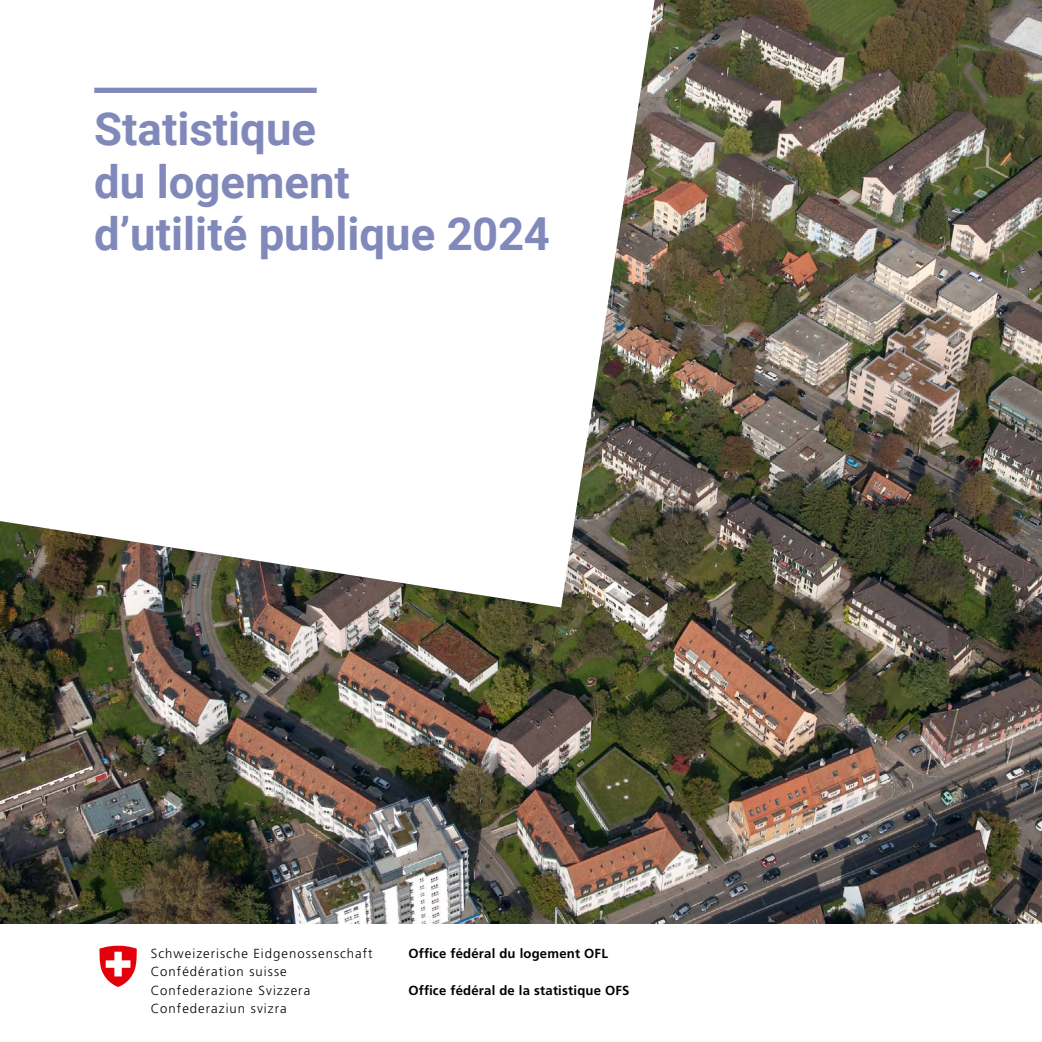
<style>
.page{position:relative;width:1042px;height:1042px;background:#fff}
.page>*{position:absolute;margin:0;border:0;box-sizing:border-box;transform-origin:0 0}
.Titel_Cover{font:700 45.5px/52.5px "Roboto";color:#8189bb}
.t1{font:300 13.12px/18px "Frutiger LT Std";letter-spacing:.08em;color:#000}
.t2{font:700 13.12px "Frutiger LT Std";letter-spacing:.015em;color:#000}
</style>
<div class="page">
<svg style="left:99px;top:945px;width:38px;height:42px"></svg>
<img style="left:0;top:0;width:1042px;height:923px">
<svg style="left:0;top:0;width:654px;height:607px"></svg>
<div style="left:94px;top:88px;width:223px;height:5px;background:#8189bb"></div>
<p class="Titel_Cover" style="left:94px;top:101px;width:457px">Statistique<br>du logement<br>d’utilité publique 2024</p>
<p class="t1" style="left:151px;top:945px;width:223px">Schweizerische Eidgenossenschaft<br>Confédération suisse<br>Confederazione Svizzera<br>Confederaziun svizra</p>
<p class="t2" style="left:408px;top:946px;width:201px">Office fédéral du logement OFL</p>
<p class="t2" style="left:408px;top:982px;width:223px">Office fédéral de la statistique OFS</p>
</div>
